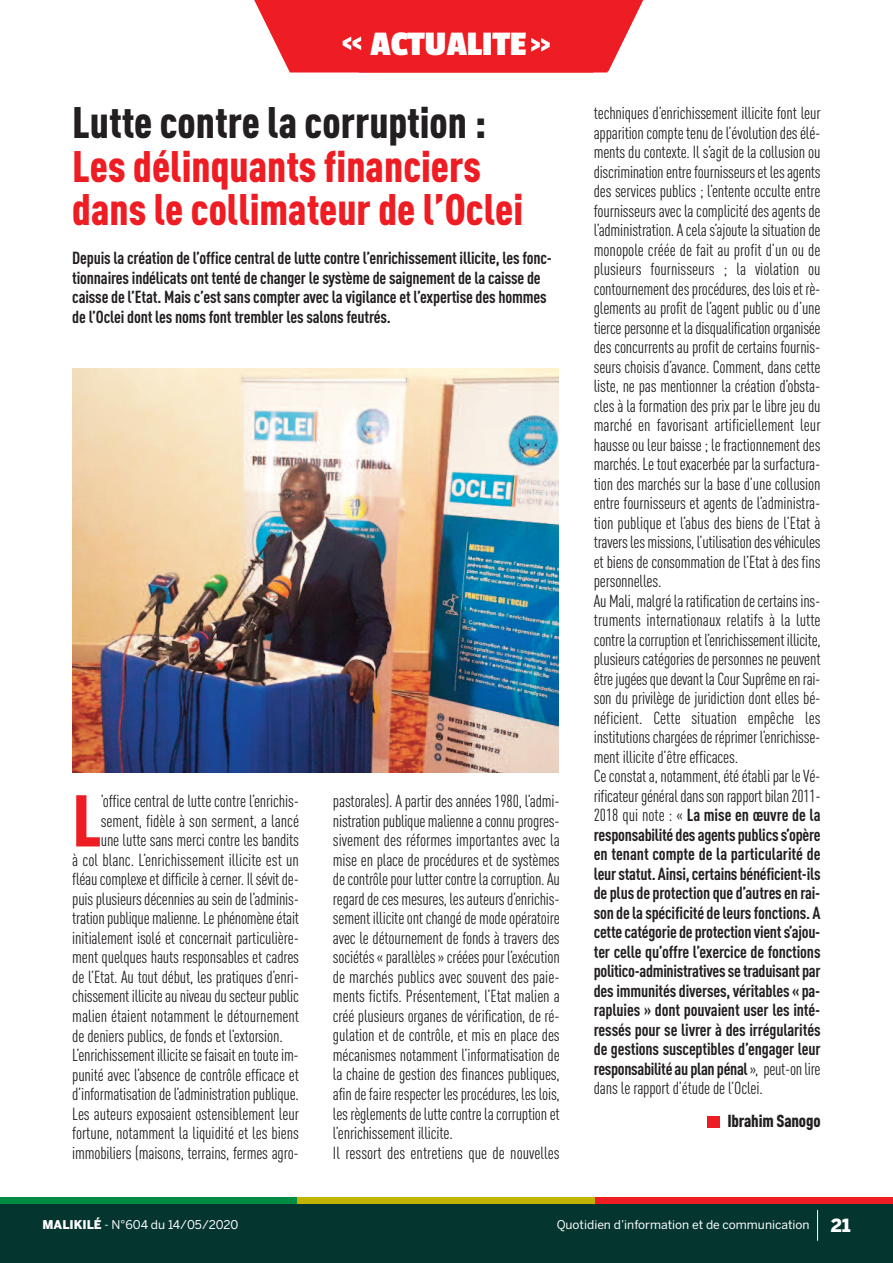
<style>
.page{position:relative;width:893px;height:1263px;background:#fff}
.page>*{position:absolute;margin:0;border:0;box-sizing:border-box;transform-origin:0 0}
.t1{font:900 condensed 72px "DIN Pro";color:#ee1d23}
.t2{font:900 condensed 43.5px/43.5px "DIN Pro";color:#ee1d23}
.t3{font:900 condensed 43.5px "DIN Pro";color:#231f20}
.t4{font:700 36px "Passion One";color:#fff}
.t5{font:condensed 17.25px/19.5px "DIN Pro";letter-spacing:-.01em;color:#231f20}
.t6{font:700 condensed 17.25px/19.5px "DIN Pro";letter-spacing:-.01em;color:#231f20}
.t7{font:900 condensed 17.25px "DIN Pro";letter-spacing:-.01em;color:#231f20}
.t8{font:12px "Benton Sans";color:#fff}
.s1{font-weight:700}
.s2{font-weight:900}
.s3{font-weight:900;font-size:18px}
</style>
<div class="page">
<div style="left:0;top:1203px;width:893px;height:60px;background:#05352f"></div>
<div style="left:0;top:1197px;width:298px;height:6px;background:#008b43"></div>
<div style="left:298px;top:1197px;width:297px;height:6px;background:#c0b301"></div>
<div style="left:595px;top:1197px;width:297px;height:6px;background:#ee1d23"></div>
<hr style="left:817px;top:1210px;width:1px;height:31px;background:#fff">
<div style="left:707px;top:1116px;width:12px;height:11px;background:#ee1d23"></div>
<img style="left:72px;top:369px;width:487px;height:404px">
<svg style="left:254px;top:0;width:390px;height:73px;background:#ef353a"></svg>
<h3 class="t4" style="left:370px;top:25px;width:157px">ACTUALITE</h3>
<h2 class="t3" style="left:72px;top:107px;width:416px">Lutte contre la corruption :</h2>
<h2 class="t2" style="left:72px;top:148px;width:452px">Les délinquants financiers dans le collimateur de l’Oclei</h2>
<p class="t6" style="left:72px;top:250px;width:481px">Depuis la création de l’office central de lutte contre l’enrichissement illicite, les fonc&shy;tionnaires indélicats ont tenté de changer le système de saignement de la caisse de caisse de l’Etat. Mais c’est sans compter avec la vigilance et l’expertise des hommes de l’Oclei dont les noms font trembler les salons feutrés.</p>
<h1 class="t1" style="left:72px;top:795px;width:31px">L</h1>
<p class="t5" style="left:101px;top:793px;width:200px">’office central de lutte contre l’enrichis-</p>
<p class="t5" style="left:101px;top:813px;width:200px">sement, fidèle à son serment, a lancé</p>
<p class="t5" style="left:101px;top:832px;width:200px">une lutte sans merci contre les bandits</p>
<p class="t5" style="left:72px;top:852px;width:228px">à col blanc. L’enrichissement illicite est un</p>
<p class="t5" style="left:72px;top:871px;width:228px">fléaucomplexeetdifficileàcerner. Ilsévitde-</p>
<p class="t5" style="left:72px;top:891px;width:228px">puisplusieursdécenniesauseindel’adminis-</p>
<p class="t5" style="left:72px;top:910px;width:228px">trationpubliquemalienne.Lephénomèneétait</p>
<p class="t5" style="left:72px;top:930px;width:228px">initialement isolé et concernait particulière-</p>
<p class="t5" style="left:72px;top:949px;width:228px">ment quelques hauts responsables et cadres</p>
<p class="t5" style="left:72px;top:969px;width:228px">de l’Etat. Au tout début, les pratiques d’enri-</p>
<p class="t5" style="left:72px;top:988px;width:228px">chissement illiciteauniveaudusecteurpublic</p>
<p class="t5" style="left:72px;top:1008px;width:228px">malien étaient notamment le détournement</p>
<p class="t5" style="left:72px;top:1027px;width:212px">de deniers publics, de fonds et l’extorsion.</p>
<p class="t5" style="left:72px;top:1047px;width:228px">L’enrichissement illicitesefaisaitentouteim-</p>
<p class="t5" style="left:72px;top:1066px;width:228px">punité avec l’absence de contrôle efficace et</p>
<p class="t5" style="left:72px;top:1086px;width:228px">d’informatisationdel’administrationpublique.</p>
<p class="t5" style="left:72px;top:1105px;width:228px">Les auteurs exposaient ostensiblement leur</p>
<p class="t5" style="left:72px;top:1125px;width:228px">fortune, notamment la liquidité et les biens</p>
<p class="t5" style="left:72px;top:1144px;width:228px">immobiliers (maisons, terrains, fermes agro-</p>
<p class="t5" style="left:333px;top:793px;width:228px">pastorales). A partir des années 1980, l’admi&shy;nistrationpubliquemalienneaconnuprogres&shy;sivement des réformes importantes avec la mise en place de procédures et de systèmes decontrôlepour luttercontrelacorruption.Au regarddecesmesures, lesauteursd’enrichis&shy;sement illiciteontchangéde modeopératoire avec le détournement de fonds à travers des sociétés«parallèles»crééespour l’exécution de marchés publics avec souvent des paie&shy;ments fictifs. Présentement, l’Etat malien a créé plusieurs organes de vérification, de ré&shy;gulation et de contrôle, et mis en place des mécanismes notamment l’informatisation de la chaine de gestion des finances publiques, afindefairerespecter lesprocédures, leslois, lesrèglementsdeluttecontrelacorruptionet l’enrichissement illicite.<br>Il ressort des entretiens que de nouvelles</p>
<p class="t5" style="left:594px;top:105px;width:228px">techniques d’enrichissement illicite font leur apparitioncomptetenudel’évolutiondesélé&shy;ments du contexte. Il s’agit de la collusion ou discriminationentrefournisseurset lesagents des services publics ; l’entente occulte entre fournisseurs avec la complicité des agents de l’administration.Acelas’ajoutelasituationde monopole créée de fait au profit d’un ou de plusieurs fournisseurs ; la violation ou contournementdesprocédures,desloiset rè&shy;glements au profit de l’agent public ou d’une tiercepersonneet ladisqualificationorganisée des concurrents au profit de certains fournis&shy;seurs choisis d’avance. Comment, dans cette liste, ne pas mentionner la création d’obsta&shy;cles à la formation des prix par le libre jeu du marché en favorisant artificiellement leur hausse ou leur baisse ; le fractionnement des marchés.Letoutexacerbéepar lasurfactura&shy;tion des marchés sur la base d’une collusion entre fournisseurs et agents de l’administra&shy;tion publique et l’abus des biens de l’Etat à traverslesmissions, l’utilisationdesvéhicules et biens de consommation de l’Etat à des fins personnelles.<br>Au Mali, malgrélaratificationdecertainsins&shy;truments internationaux relatifs à la lutte contrelacorruptionet l’enrichissement illicite, plusieurscatégoriesdepersonnesnepeuvent êtrejugéesquedevant laCourSuprêmeenrai&shy;son du privilège de juridiction dont elles bé&shy;néficient. Cette situation empêche les institutionschargéesderéprimer l’enrichisse&shy;ment illicite d’être efficaces.<br>Ceconstata,notamment,étéétablipar leVé&shy;rificateurgénéraldanssonrapportbilan2011- 2018 qui note : « <span class="s1">La mise en œuvre de la responsabilité desagents publicss’opère en tenant compte de la particularité de leurstatut. Ainsi,certains bénéficient-ils de plus de protection que d’autresen rai&shy;son delaspécificité deleursfonctions. A cettecatégorie de protection vients’ajou&shy;ter celle qu’offre l’exercice de fonctions politico-administrativessetraduisant par desimmunités diverses,véritables « pa&shy;rapluies » dont pouvaient user les inté&shy;ressés pour se livrer à des irrégularités de gestions susceptibles d’engager leur responsabilitéau plan pénal</span>», peut-onlire dans le rapport d’étude de l’Oclei.</p>
<p class="t7" style="left:727px;top:1115px;width:95px">Ibrahim Sanogo</p>
<p class="t8" style="left:43px;top:1218px;width:198px"><span class="s2">MALIKILÉ</span> - N°604 du 14/05/2020</p>
<p class="t8" style="left:557px;top:1218px;width:295px">Quotidien d’information et de communication <span class="s3">21</span></p>
</div>
